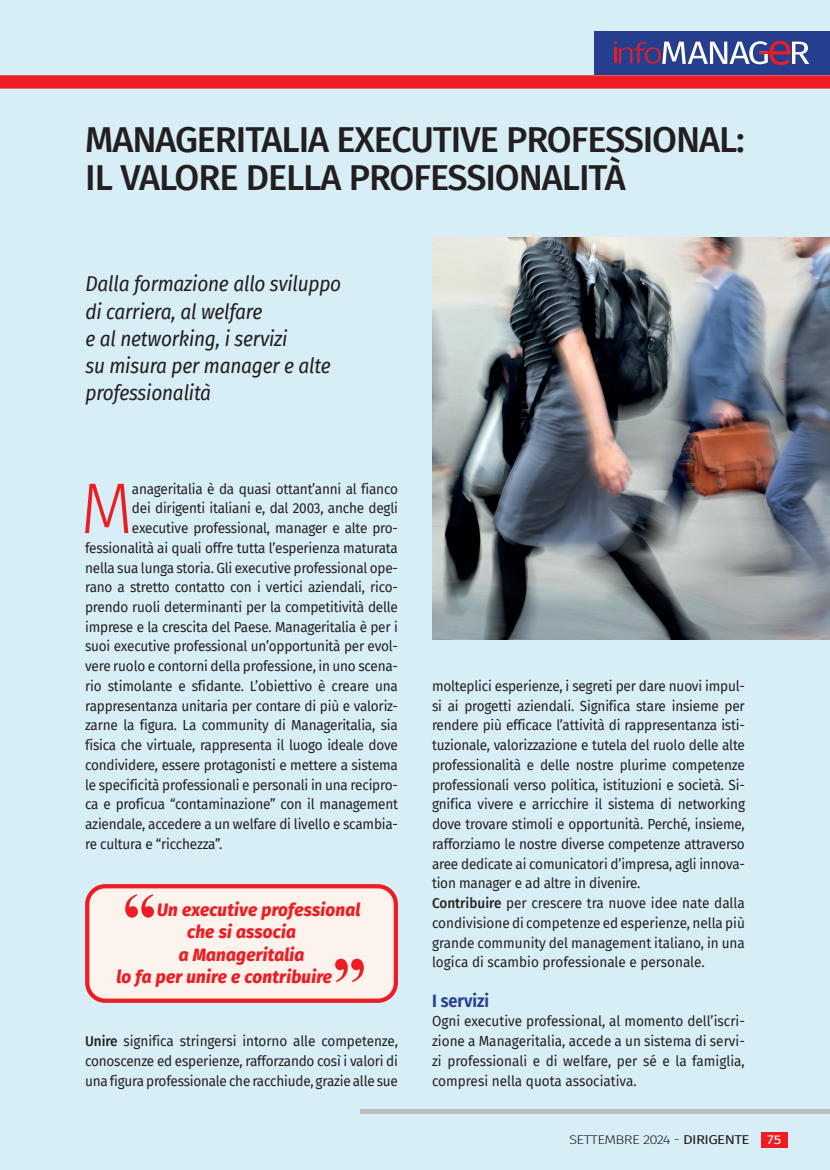
<style>
.page{position:relative;width:830px;height:1170px;background:#fff}
.page>*{position:absolute;margin:0;border:0;box-sizing:border-box;transform-origin:0 0}
.t1{font:700 72px "Times New Roman";color:#ee1d23;scale:.95 1}
.t2{font:300 71.85px "Fira Sans";color:#ee1d23;scale:.95 1}
.t3{font:500 36px/37.5px "Fira Sans";letter-spacing:-.03em;color:#231f20}
.t4{font:italic 21px/27px "Fira Sans Condensed";letter-spacing:-.01em;color:#231f20}
.t5{font:italic 800 18px "Fira Sans";letter-spacing:.015em;color:#ee1d23;scale:.95 1}
.t6{font:600 18px "Fira Sans Condensed";color:#253f8e}
.t7{font:14.25px/19.6px "Fira Sans";letter-spacing:-.015em;color:#231f20;text-align:justify;scale:.95 1}
.t8{font:300 12.6px "Fira Sans";letter-spacing:-.04em;color:#231f20;scale:1.2 1}
.t9{font:12.6px "Fira Sans";color:#fff;scale:1.2 1}
.s1{font-weight:500}
.s2{font-weight:400}
</style>
<div class="page">
<div style="left:0;top:0;width:829px;height:1169px;background:#d8eef7"></div>
<div style="left:0;top:75px;width:829px;height:14px;background:#ee1d23"></div>
<div style="left:594px;top:32px;width:235px;height:43px;background:#253f8e"></div>
<svg style="left:614px;top:41px;width:194px;height:24px"></svg>
<hr style="left:360px;top:1109px;width:469px;height:4px;background:#bcbdc0">
<div style="left:760px;top:1131px;width:27px;height:16px;background:#ee1d23"></div>
<div style="left:87px;top:886px;width:308px;height:114px;background:#fdf3ed;border-radius:18px"></div>
<div style="left:85px;top:884px;width:313px;height:118px;border:4px solid #ee1d23;border-radius:18px"></div>
<img style="left:432px;top:237px;width:397px;height:402px">
<h3 class="t3" style="left:85px;top:119px;width:660px">MANAGERITALIA EXECUTIVE PROFESSIONAL:<br>IL VALORE DELLA PROFESSIONALITÀ</h3>
<h3 class="t4" style="left:85px;top:270px;width:257px">Dalla formazione allo sviluppo di carriera, al welfare<br>e al networking, i servizi<br>su misura per manager e alte professionalità</h3>
<h2 class="t2" style="left:80px;top:457px;width:57px">M</h2>
<p class="t7" style="left:132px;top:478px;width:281px">anageritalia è da quasi ottant’anni al fianco</p>
<p class="t7" style="left:132px;top:498px;width:281px">dei dirigenti italiani e, dal 2003, anche degli</p>
<p class="t7" style="left:132px;top:518px;width:281px">executive professional, manager e alte pro-</p>
<p class="t7" style="left:85px;top:537px;width:330px">fessionalità ai quali offre tutta l’esperienza maturata</p>
<p class="t7" style="left:85px;top:557px;width:330px">nella sua lunga storia. Gli executive professional ope-</p>
<p class="t7" style="left:85px;top:577px;width:330px">rano a stretto contatto con i vertici aziendali, rico-</p>
<p class="t7" style="left:85px;top:596px;width:330px">prendo ruoli determinanti per la competitività delle</p>
<p class="t7" style="left:85px;top:616px;width:330px">imprese e la crescita del Paese. Manageritalia è per i</p>
<p class="t7" style="left:85px;top:636px;width:330px">suoi executive professional un’opportunità per evol-</p>
<p class="t7" style="left:85px;top:656px;width:330px">vere ruolo e contorni della professione, in uno scena-</p>
<p class="t7" style="left:85px;top:675px;width:330px">rio stimolante e sfidante. L’obiettivo è creare una</p>
<p class="t7" style="left:85px;top:695px;width:330px">rappresentanza unitaria per contare di più e valoriz-</p>
<p class="t7" style="left:85px;top:715px;width:330px">zarne la figura. La community di Manageritalia, sia</p>
<p class="t7" style="left:85px;top:735px;width:330px">fisica che virtuale, rappresenta il luogo ideale dove</p>
<p class="t7" style="left:85px;top:754px;width:330px">condividere, essere protagonisti e mettere a sistema</p>
<p class="t7" style="left:85px;top:774px;width:330px">le specificità professionali e personali in una recipro-</p>
<p class="t7" style="left:85px;top:794px;width:330px">ca e proficua “contaminazione” con il management</p>
<p class="t7" style="left:85px;top:813px;width:330px">aziendale, accedere a un welfare di livello e scambia-</p>
<p class="t7" style="left:85px;top:833px;width:146px">re cultura e “ricchezza”.</p>
<h1 class="t1" style="left:122px;top:869px;width:38px">“</h1>
<p class="t5" style="left:157px;top:893px;width:215px">Un executive professional</p>
<p class="t5" style="left:187px;top:916px;width:116px">che si associa</p>
<p class="t5" style="left:178px;top:938px;width:134px">a Manageritalia</p>
<p class="t5" style="left:116px;top:961px;width:228px">lo fa per unire e contribuire</p>
<h1 class="t1" style="left:332px;top:933px;width:38px">”</h1>
<p class="t7" style="left:85px;top:1030px;width:331px"><span class="s1">Unire</span> significa stringersi intorno alle competenze, conoscenze ed esperienze, rafforzando così i valori di una figura professionale che racchiude, grazie alle sue</p>
<p class="t7" style="left:432px;top:675px;width:331px;text-align:left">molteplici esperienze, i segreti per dare nuovi impul&shy;si ai progetti aziendali. Significa stare insieme per rendere più efficace l’attività di rappresentanza isti&shy;tuzionale, valorizzazione e tutela del ruolo delle alte professionalità e delle nostre plurime competenze professionali verso politica, istituzioni e società. Si&shy;gnifica vivere e arricchire il sistema di networking dove trovare stimoli e opportunità. Perché, insieme, rafforziamo le nostre diverse competenze attraverso aree dedicate ai comunicatori d’impresa, agli innova&shy;tion manager e ad altre in divenire.<br><span class="s1">Contribuire</span> per crescere tra nuove idee nate dalla condivisione di competenze ed esperienze, nella più grande community del management italiano, in una logica di scambio professionale e personale.</p>
<p class="t6" style="left:432px;top:985px;width:59px">I servizi</p>
<p class="t7" style="left:432px;top:1011px;width:330px">Ogni executive professional, al momento dell’iscri&shy;zione a Manageritalia, accede a un sistema di servi&shy;zi professionali e di welfare, per sé e la famiglia, compresi nella quota associativa.</p>
<p class="t8" style="left:569px;top:1130px;width:152px">SETTEMBRE 2024 - <span class="s2">DIRIGENTE</span></p>
<p class="t9" style="left:767px;top:1129px;width:13px">75</p>
</div>
